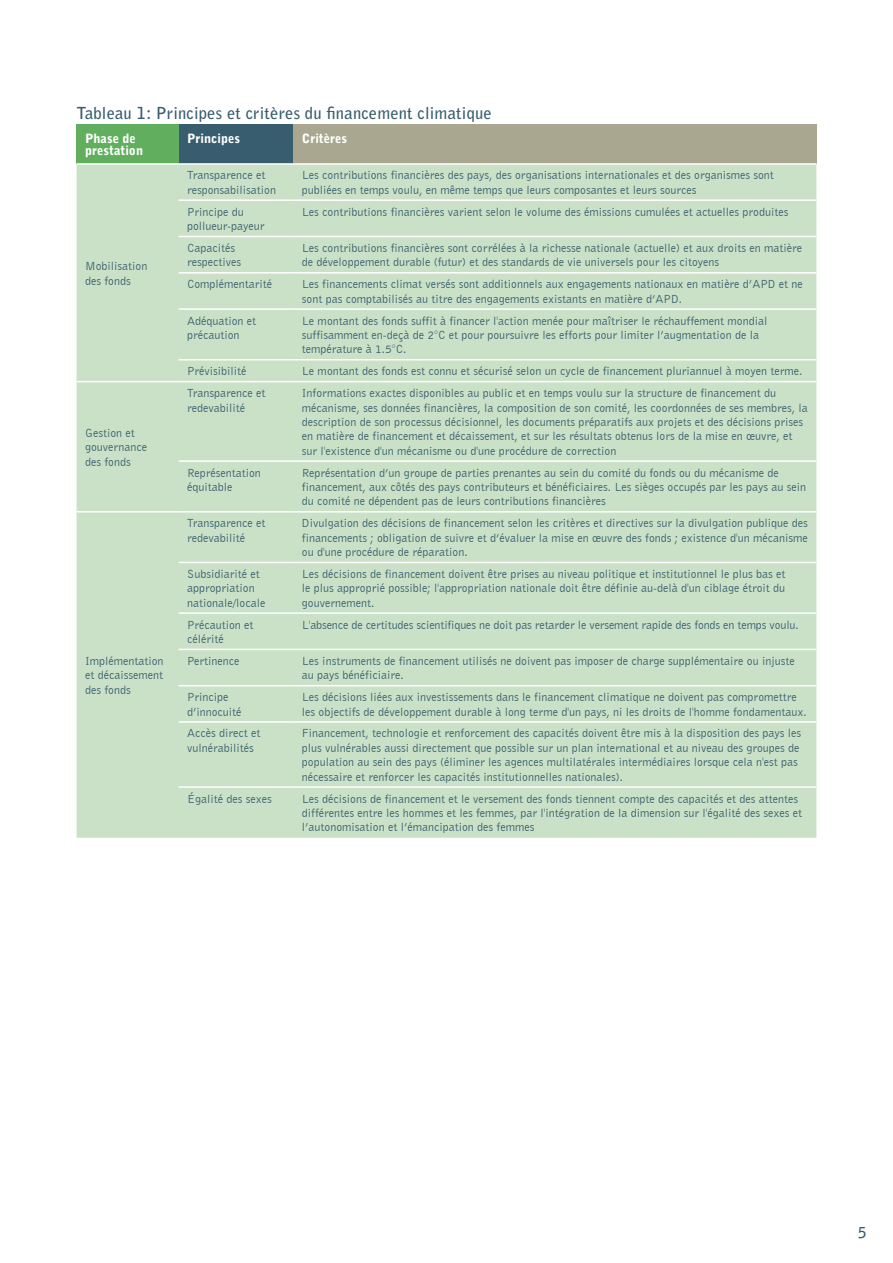
<style>
.page{position:relative;width:893px;height:1263px;background:#fff}
.page>*{position:absolute;margin:0;border:0;box-sizing:border-box;transform-origin:0 0}
.TABLE_TITLE{font:700 16.5px "Bell Gothic Std";letter-spacing:.01em;color:#375d6e}
.t1{font:700 15px "Bell Gothic Std";color:#375d6e}
.TABLE_HEADINGS{font:900 12.75px/12.8px "Bell Gothic Std";color:#fff}
.TABLE_BODY{font:12px/14.4px "Bell Gothic BT";color:#375d6e}
</style>
<div class="page">
<div style="left:77px;top:125px;width:102px;height:39px;background:#61af5e"></div>
<div style="left:179px;top:125px;width:114px;height:39px;background:#375d6e"></div>
<div style="left:293px;top:125px;width:523px;height:39px;background:#a9a790"></div>
<div style="left:77px;top:165px;width:739px;height:673px;background:#cbe1c7"></div>
<hr style="left:179px;top:199px;width:114px;height:2px;background:#fff">
<hr style="left:293px;top:199px;width:523px;height:2px;background:#fff">
<hr style="left:179px;top:236px;width:114px;height:1px;background:#fff">
<hr style="left:293px;top:236px;width:523px;height:1px;background:#fff">
<hr style="left:179px;top:272px;width:114px;height:2px;background:#fff">
<hr style="left:293px;top:272px;width:523px;height:2px;background:#fff">
<hr style="left:179px;top:308px;width:114px;height:2px;background:#fff">
<hr style="left:293px;top:308px;width:523px;height:2px;background:#fff">
<hr style="left:179px;top:359px;width:114px;height:1px;background:#fff">
<hr style="left:293px;top:359px;width:523px;height:1px;background:#fff">
<hr style="left:77px;top:381px;width:102px;height:1px;background:#fff">
<hr style="left:179px;top:381px;width:114px;height:1px;background:#fff">
<hr style="left:293px;top:381px;width:523px;height:1px;background:#fff">
<hr style="left:179px;top:460px;width:114px;height:2px;background:#fff">
<hr style="left:293px;top:460px;width:523px;height:2px;background:#fff">
<hr style="left:77px;top:511px;width:102px;height:1px;background:#fff">
<hr style="left:179px;top:511px;width:114px;height:1px;background:#fff">
<hr style="left:293px;top:511px;width:523px;height:1px;background:#fff">
<hr style="left:179px;top:562px;width:114px;height:1px;background:#fff">
<hr style="left:293px;top:562px;width:523px;height:1px;background:#fff">
<hr style="left:179px;top:612px;width:114px;height:2px;background:#fff">
<hr style="left:293px;top:612px;width:523px;height:2px;background:#fff">
<hr style="left:179px;top:649px;width:114px;height:1px;background:#fff">
<hr style="left:293px;top:649px;width:523px;height:1px;background:#fff">
<hr style="left:179px;top:685px;width:114px;height:1px;background:#fff">
<hr style="left:293px;top:685px;width:523px;height:1px;background:#fff">
<hr style="left:179px;top:721px;width:114px;height:2px;background:#fff">
<hr style="left:293px;top:721px;width:523px;height:2px;background:#fff">
<hr style="left:179px;top:786px;width:114px;height:2px;background:#fff">
<hr style="left:293px;top:786px;width:523px;height:2px;background:#fff">
<hr style="left:77px;top:163px;width:102px;height:2px;background:#fff">
<hr style="left:179px;top:163px;width:114px;height:2px;background:#fff">
<hr style="left:293px;top:163px;width:523px;height:2px;background:#fff">
<p class="TABLE_TITLE" style="left:77px;top:103px;width:417px">Tableau 1: Principes et critères du financement climatique</p>
<p class="TABLE_HEADINGS" style="left:85px;top:132px;width:60px">Phase de prestation</p>
<p class="TABLE_HEADINGS" style="left:187px;top:132px;width:55px">Principes</p>
<p class="TABLE_HEADINGS" style="left:302px;top:132px;width:47px">Critères</p>
<p class="TABLE_BODY" style="left:85px;top:259px;width:64px">Mobilisation des fonds</p>
<p class="TABLE_BODY" style="left:85px;top:425px;width:64px">Gestion et gouvernance des fonds</p>
<p class="TABLE_BODY" style="left:85px;top:653px;width:80px;text-align:justify">Implémentation et décaissement des fonds</p>
<p class="TABLE_BODY" style="left:187px;top:168px;width:91px">Transparence et responsabilisation</p>
<p class="TABLE_BODY" style="left:302px;top:168px;width:473px">Les contributions financières des pays, des organisations internationales et des organismes sont publiées en temps voulu, en même temps que leurs composantes et leurs sources</p>
<p class="TABLE_BODY" style="left:187px;top:204px;width:79px">Principe du pollueur-payeur</p>
<p class="TABLE_BODY" style="left:302px;top:204px;width:488px">Les contributions financières varient selon le volume des émissions cumulées et actuelles produites</p>
<p class="TABLE_BODY" style="left:187px;top:240px;width:55px">Capacités respectives</p>
<p class="TABLE_BODY" style="left:302px;top:240px;width:502px">Les contributions financières sont corrélées à la richesse nationale (actuelle) et aux droits en matière de développement durable (futur) et des standards de vie universels pour les citoyens</p>
<p class="TABLE_BODY" style="left:187px;top:277px;width:87px">Complémentarité</p>
<p class="TABLE_BODY" style="left:302px;top:277px;width:502px">Les financements climat versés sont additionnels aux engagements nationaux en matière d’APD et ne sont pas comptabilisés au titre des engagements existants en matière d’APD.</p>
<p class="TABLE_BODY" style="left:187px;top:313px;width:71px">Adéquation et précaution</p>
<p class="TABLE_BODY" style="left:302px;top:313px;width:467px">Le montant des fonds suffit à financer l'action menée pour maîtriser le réchauffement mondial suffisamment en-deçà de 2°C et pour poursuivre les efforts pour limiter l’augmentation de la température à 1.5°C.</p>
<p class="TABLE_BODY" style="left:187px;top:364px;width:61px">Prévisibilité</p>
<p class="TABLE_BODY" style="left:302px;top:364px;width:502px">Le montant des fonds est connu et sécurisé selon un cycle de financement pluriannuel à moyen terme.</p>
<p class="TABLE_BODY" style="left:187px;top:386px;width:80px">Transparence et redevabilité</p>
<p class="TABLE_BODY" style="left:302px;top:386px;width:507px">Informations exactes disponibles au public et en temps voulu sur la structure de financement du mécanisme, ses données financières, la composition de son comité, les coordonnées de ses membres, la description de son processus décisionnel, les documents préparatifs aux projets et des décisions prises en matière de financement et décaissement, et sur les résultats obtenus lors de la mise en œuvre, et sur l'existence d'un mécanisme ou d'une procédure de correction</p>
<p class="TABLE_BODY" style="left:187px;top:465px;width:75px">Représentation équitable</p>
<p class="TABLE_BODY" style="left:302px;top:465px;width:506px">Représentation d’un groupe de parties prenantes au sein du comité du fonds ou du mécanisme de financement, aux côtés des pays contributeurs et bénéficiaires. Les sièges occupés par les pays au sein du comité ne dépendent pas de leurs contributions financières</p>
<p class="TABLE_BODY" style="left:187px;top:516px;width:80px">Transparence et redevabilité</p>
<p class="TABLE_BODY" style="left:302px;top:516px;width:507px;text-align:justify">Divulgation des décisions de financement selon les critères et directives sur la divulgation publique des financements ; obligation de suivre et d’évaluer la mise en œuvre des fonds ; existence d'un mécanisme ou d'une procédure de réparation.</p>
<p class="TABLE_BODY" style="left:187px;top:566px;width:80px">Subsidiarité et appropriation nationale/locale</p>
<p class="TABLE_BODY" style="left:302px;top:566px;width:485px;text-align:justify">Les décisions de financement doivent être prises au niveau politique et institutionnel le plus bas et le plus approprié possible; l'appropriation nationale doit être définie au-delà d'un ciblage étroit du gouvernement.</p>
<p class="TABLE_BODY" style="left:187px;top:617px;width:68px">Précaution et célérité</p>
<p class="TABLE_BODY" style="left:302px;top:617px;width:498px">L'absence de certitudes scientifiques ne doit pas retarder le versement rapide des fonds en temps voulu.</p>
<p class="TABLE_BODY" style="left:187px;top:653px;width:54px">Pertinence</p>
<p class="TABLE_BODY" style="left:302px;top:653px;width:494px">Les instruments de financement utilisés ne doivent pas imposer de charge supplémentaire ou injuste au pays bénéficiaire.</p>
<p class="TABLE_BODY" style="left:187px;top:690px;width:56px">Principe d’innocuité</p>
<p class="TABLE_BODY" style="left:302px;top:690px;width:506px">Les décisions liées aux investissements dans le financement climatique ne doivent pas compromettre les objectifs de développement durable à long terme d'un pays, ni les droits de l'homme fondamentaux.</p>
<p class="TABLE_BODY" style="left:187px;top:726px;width:75px">Accès direct et vulnérabilités</p>
<p class="TABLE_BODY" style="left:302px;top:726px;width:501px">Financement, technologie et renforcement des capacités doivent être mis à la disposition des pays les plus vulnérables aussi directement que possible sur un plan international et au niveau des groupes de population au sein des pays (éliminer les agences multilatérales intermédiaires lorsque cela n'est pas nécessaire et renforcer les capacités institutionnelles nationales).</p>
<p class="TABLE_BODY" style="left:187px;top:791px;width:86px">Égalité des sexes</p>
<p class="TABLE_BODY" style="left:302px;top:791px;width:502px">Les décisions de financement et le versement des fonds tiennent compte des capacités et des attentes différentes entre les hommes et les femmes, par l'intégration de la dimension sur l'égalité des sexes et l’autonomisation et l’émancipation des femmes</p>
<p class="t1" style="left:858px;top:1223px;width:10px">5</p>
</div>
